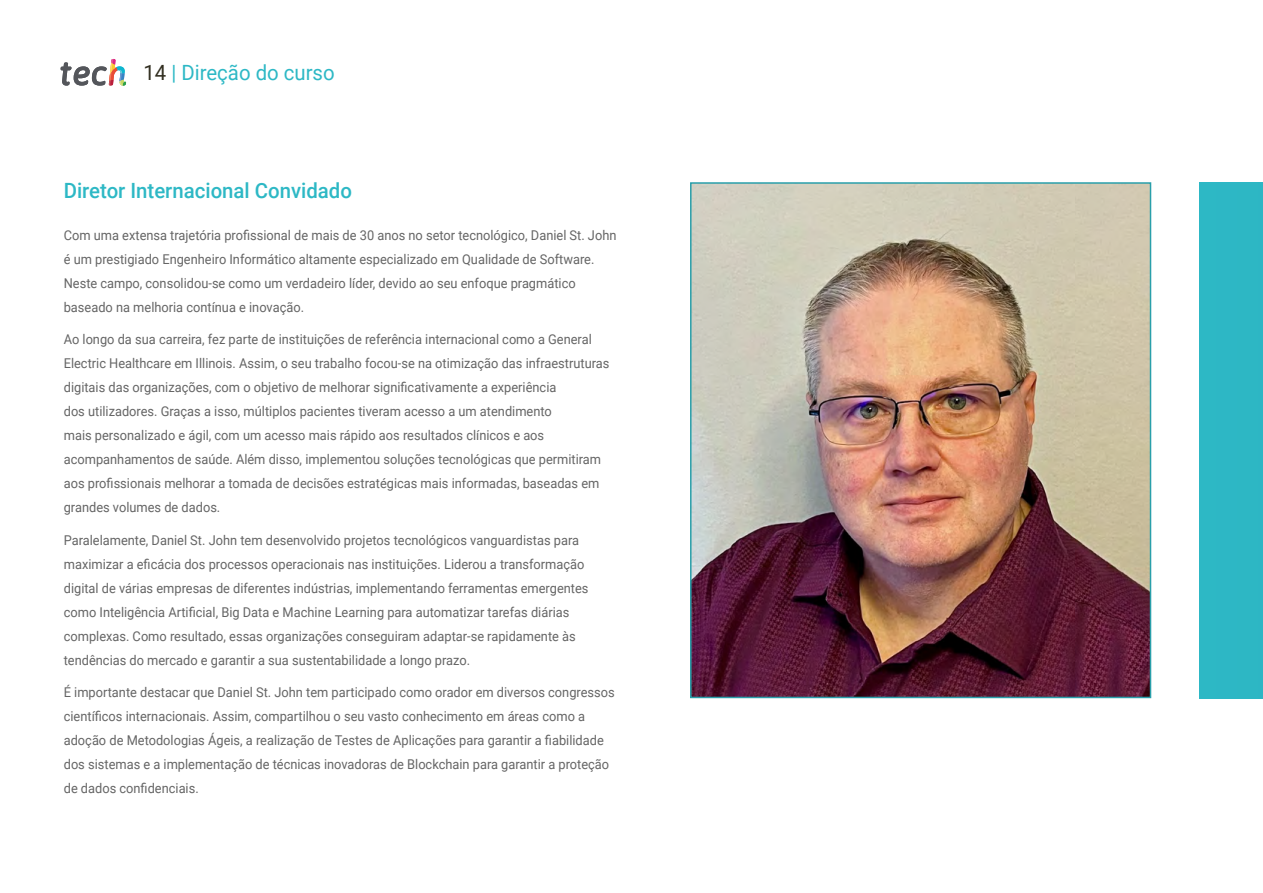
<style>
.page{position:relative;width:1263px;height:893px;background:#fff}
.page>*{position:absolute;margin:0;border:0;box-sizing:border-box;transform-origin:0 0}
.t1{font:500 21px "Roboto";color:#2db8c5}
.t2{font:21px "Roboto";color:#2db8c5}
.t3{font:13.5px/24px "Roboto";color:#656565;scale:.95 1}
.s1{color:#312e20}
</style>
<div class="page">
<svg style="left:61px;top:59px;width:65px;height:27px"></svg>
<img style="left:693px;top:185px;width:455px;height:510px">
<div style="left:690px;top:182px;width:461px;height:516px;border:2px solid #299faa"></div>
<div style="left:1199px;top:182px;width:64px;height:516px;background:#2db7c5"></div>
<h1 class="t2" style="left:144px;top:57px;width:193px"><span class="s1">14</span> | Direção do curso</h1>
<h1 class="t1" style="left:64px;top:176px;width:290px">Diretor Internacional Convidado</h1>
<p class="t3" style="left:64px;top:222px;width:583px">Com uma extensa trajetória profissional de mais de 30 anos no setor tecnológico, Daniel St. John é um prestigiado Engenheiro Informático altamente especializado em Qualidade de Software.<br>Neste campo, consolidou-se como um verdadeiro líder, devido ao seu enfoque pragmático baseado na melhoria contínua e inovação.</p>
<p class="t3" style="left:64px;top:327px;width:576px">Ao longo da sua carreira, fez parte de instituições de referência internacional como a General Electric Healthcare em Illinois. Assim, o seu trabalho focou-se na otimização das infraestruturas digitais das organizações, com o objetivo de melhorar significativamente a experiência<br>dos utilizadores. Graças a isso, múltiplos pacientes tiveram acesso a um atendimento<br>mais personalizado e ágil, com um acesso mais rápido aos resultados clínicos e aos acompanhamentos de saúde. Além disso, implementou soluções tecnológicas que permitiram aos profissionais melhorar a tomada de decisões estratégicas mais informadas, baseadas em grandes volumes de dados.</p>
<p class="t3" style="left:64px;top:527px;width:554px">Paralelamente, Daniel St. John tem desenvolvido projetos tecnológicos vanguardistas para maximizar a eficácia dos processos operacionais nas instituições. Liderou a transformação digital de várias empresas de diferentes indústrias, implementando ferramentas emergentes como Inteligência Artificial, Big Data e Machine Learning para automatizar tarefas diárias complexas. Como resultado, essas organizações conseguiram adaptar-se rapidamente às tendências do mercado e garantir a sua sustentabilidade a longo prazo.</p>
<p class="t3" style="left:64px;top:680px;width:581px">É importante destacar que Daniel St. John tem participado como orador em diversos congressos científicos internacionais. Assim, compartilhou o seu vasto conhecimento em áreas como a adoção de Metodologias Ágeis, a realização de Testes de Aplicações para garantir a fiabilidade dos sistemas e a implementação de técnicas inovadoras de Blockchain para garantir a proteção de dados confidenciais.</p>
</div>
